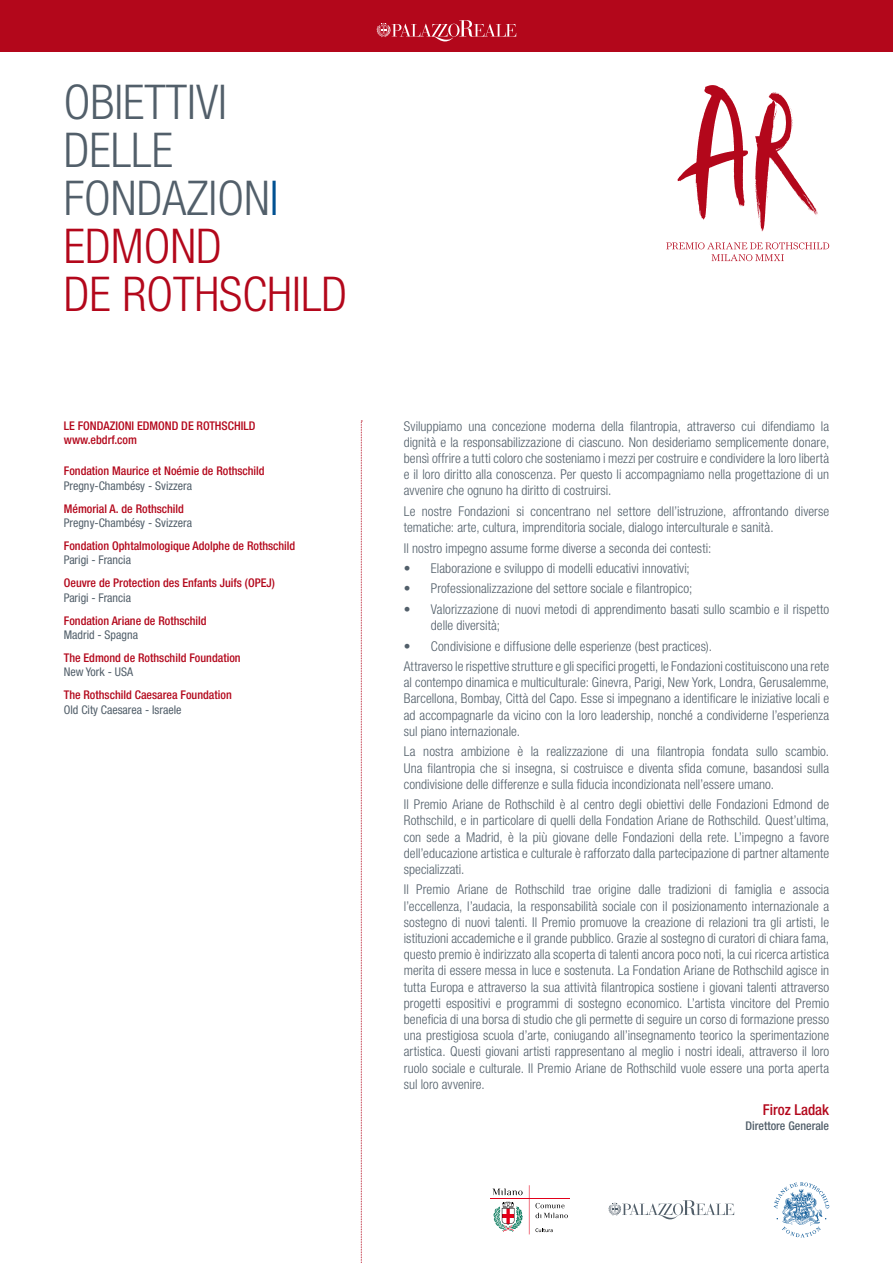
<style>
.page{position:relative;width:893px;height:1263px;background:#fff}
.page>*{position:absolute;margin:0;border:0;box-sizing:border-box;transform-origin:0 0}
.t1{font:300 condensed 48px/48px "Helvetica Neue LT Pro";color:#525f6a}
.t2{font:500 condensed 15px "Helvetica Neue LT Pro";color:#b3071b}
.t3{font:300 condensed 13.5px/16.2px "Helvetica Neue LT Pro";letter-spacing:.005em;color:#525f6a;text-align:justify}
.t4{font:500 condensed 12px/14.4px "Helvetica Neue LT Pro";color:#b3071b}
.t5{font:condensed 12px "Helvetica Neue LT Pro";color:#525f6a}
.t6{font:500 condensed 12px "Helvetica Neue LT Pro";color:#525f6a}
.s1{color:#005192}
.s2{color:#b3071b}
</style>
<div class="page">
<svg style="left:535px;top:1228px;width:18px;height:4px"></svg>
<hr style="left:529px;top:1185px;width:1px;height:49px;background:#e2001a">
<hr style="left:490px;top:1198px;width:79px;height:1px;background:#e2001a">
<svg style="left:535px;top:1203px;width:33px;height:15px"></svg>
<svg style="left:492px;top:1188px;width:31px;height:7px"></svg>
<svg style="left:494px;top:1202px;width:29px;height:30px"></svg>
<svg style="left:774px;top:1182px;width:55px;height:55px"></svg>
<svg style="left:677px;top:85px;width:141px;height:147px"></svg>
<svg style="left:666px;top:242px;width:163px;height:19px"></svg>
<div style="left:0;top:0;width:893px;height:51px;background:#b3071b"></div>
<svg style="left:377px;top:20px;width:139px;height:21px"></svg>
<svg style="left:609px;top:1200px;width:125px;height:19px"></svg>
<svg style="left:361px;top:421px;width:1px;height:842px"></svg>
<h1 class="t1" style="left:64px;top:78px;width:285px">Obiettivi delle<br>Fondazion<span class="s1">i<br></span><span class="s2">Edmond<br>de Rothschild</span></h1>
<p class="t4" style="left:64px;top:418px;width:193px">LE FONDAZIONI EDMOND DE ROTHSCHILD www.ebdrf.com</p>
<p class="t4" style="left:64px;top:464px;width:202px">Fondation Maurice et Noémie de Rothschild</p>
<p class="t5" style="left:64px;top:478px;width:130px">Pregny-Chambésy - Svizzera</p>
<p class="t4" style="left:64px;top:501px;width:122px">Mémorial A. de Rothschild</p>
<p class="t5" style="left:64px;top:516px;width:130px">Pregny-Chambésy - Svizzera</p>
<p class="t4" style="left:64px;top:538px;width:233px">Fondation Ophtalmologique Adolphe de Rothschild</p>
<p class="t5" style="left:64px;top:553px;width:69px">Parigi - Francia</p>
<p class="t4" style="left:64px;top:576px;width:213px">Oeuvre de Protection des Enfants Juifs (OPEJ)</p>
<p class="t5" style="left:64px;top:590px;width:69px">Parigi - Francia</p>
<p class="t4" style="left:64px;top:613px;width:144px">Fondation Ariane de Rothschild</p>
<p class="t5" style="left:64px;top:628px;width:76px">Madrid - Spagna</p>
<p class="t4" style="left:64px;top:650px;width:178px">The Edmond de Rothschild Foundation</p>
<p class="t5" style="left:64px;top:665px;width:71px">New York - USA</p>
<p class="t4" style="left:64px;top:688px;width:170px">The Rothschild Caesarea Foundation</p>
<p class="t5" style="left:64px;top:702px;width:119px">Old City Caesarea - Israele</p>
<p class="t3" style="left:404px;top:418px;width:427px">Sviluppiamo una concezione moderna della filantropia, attraverso cui difendiamo la dignità e la responsabilizzazione di ciascuno. Non desideriamo semplicemente donare, bensì offrire a tutti coloro che sosteniamo i mezzi per costruire e condividere la loro libertà e il loro diritto alla conoscenza. Per questo li accompagniamo nella progettazione di un avvenire che ognuno ha diritto di costruirsi.</p>
<p class="t3" style="left:404px;top:503px;width:427px">Le nostre Fondazioni si concentrano nel settore dell’istruzione, affrontando diverse tematiche: arte, cultura, imprenditoria sociale, dialogo interculturale e sanità.</p>
<p class="t3" style="left:404px;top:540px;width:309px">Il nostro impegno assume forme diverse a seconda dei contesti:</p>
<p class="t3" style="left:404px;top:560px;width:288px">• Elaborazione e sviluppo di modelli educativi innovativi;</p>
<p class="t3" style="left:404px;top:580px;width:290px">• Professionalizzazione del settore sociale e filantropico;</p>
<p class="t3" style="left:431px;top:601px;width:400px;text-indent:-27px">• Valorizzazione di nuovi metodi di apprendimento basati sullo scambio e il rispetto delle diversità;</p>
<p class="t3" style="left:404px;top:635px;width:427px;line-height:20.4px">• Condivisione e diffusione delle esperienze (best practices).<br>Attraverso le rispettive strutture e gli specifici progetti, le Fondazioni costituiscono una rete</p>
<p class="t3" style="left:404px;top:674px;width:427px">al contempo dinamica e multiculturale: Ginevra, Parigi, New York, Londra, Gerusalemme, Barcellona, Bombay, Città del Capo. Esse si impegnano a identificare le iniziative locali e ad accompagnarle da vicino con la loro leadership, nonché a condividerne l’esperienza sul piano internazionale.</p>
<p class="t3" style="left:404px;top:743px;width:427px">La nostra ambizione è la realizzazione di una filantropia fondata sullo scambio.<br>Una filantropia che si insegna, si costruisce e diventa sfida comune, basandosi sulla condivisione delle differenze e sulla fiducia incondizionata nell’essere umano.</p>
<p class="t3" style="left:404px;top:796px;width:427px">Il Premio Ariane de Rothschild è al centro degli obiettivi delle Fondazioni Edmond de Rothschild, e in particolare di quelli della Fondation Ariane de Rothschild. Quest’ultima, con sede a Madrid, è la più giovane delle Fondazioni della rete. L’impegno a favore dell’educazione artistica e culturale è rafforzato dalla partecipazione di partner altamente specializzati.</p>
<p class="t3" style="left:404px;top:881px;width:427px">Il Premio Ariane de Rothschild trae origine dalle tradizioni di famiglia e associa l’eccellenza, l’audacia, la responsabilità sociale con il posizionamento internazionale a sostegno di nuovi talenti. Il Premio promuove la creazione di relazioni tra gli artisti, le istituzioni accademiche e il grande pubblico. Grazie al sostegno di curatori di chiara fama, questo premio è indirizzato alla scoperta di talenti ancora poco noti, la cui ricerca artistica merita di essere messa in luce e sostenuta. La Fondation Ariane de Rothschild agisce in tutta Europa e attraverso la sua attività filantropica sostiene i giovani talenti attraverso progetti espositivi e programmi di sostegno economico. L’artista vincitore del Premio beneficia di una borsa di studio che gli permette di seguire un corso di formazione presso una prestigiosa scuola d’arte, coniugando all’insegnamento teorico la sperimentazione artistica. Questi giovani artisti rappresentano al meglio i nostri ideali, attraverso il loro ruolo sociale e culturale. Il Premio Ariane de Rothschild vuole essere una porta aperta sul loro avvenire.</p>
<p class="t2" style="left:763px;top:1101px;width:68px">Firoz Ladak</p>
<p class="t6" style="left:745px;top:1118px;width:85px">Direttore Generale</p>
</div>
